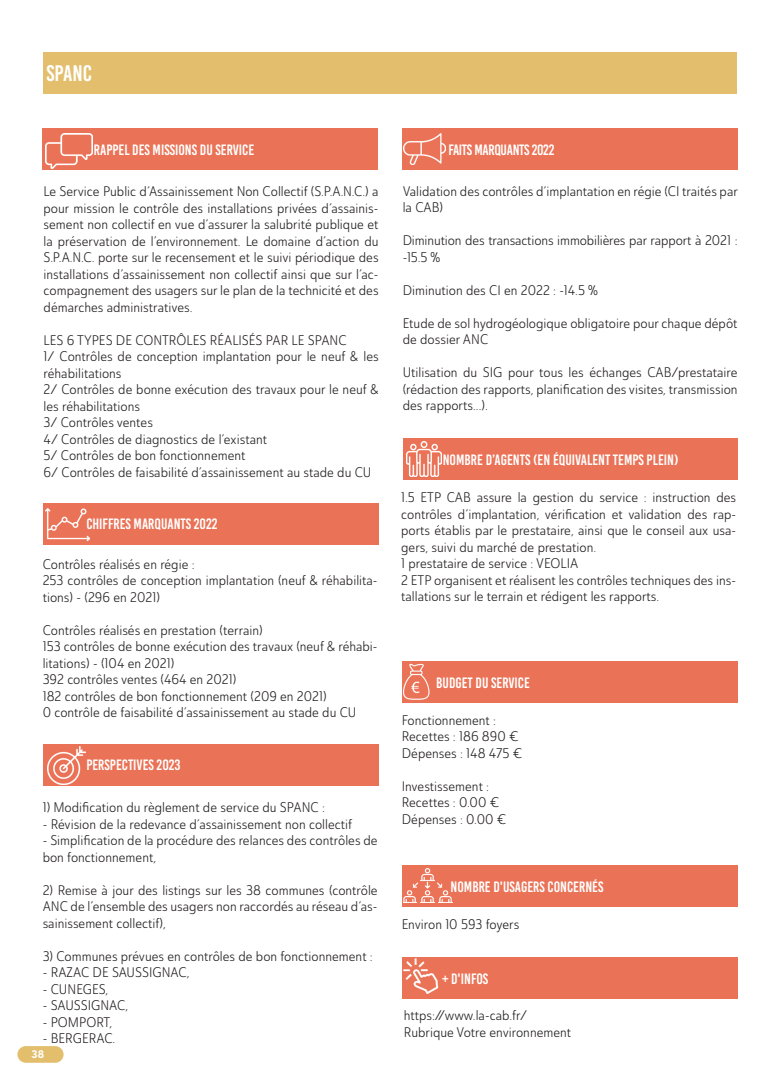
<style>
.page{position:relative;width:780px;height:1088px;background:#fff}
.page>*{position:absolute;margin:0;border:0;box-sizing:border-box;transform-origin:0 0}
.t1{font:22.5px "Bebas Kai";color:#fff}
.t2{font:15px "Bebas Kai";color:#fff}
.t3{font:15px "Bebas Kai";letter-spacing:-.02em;color:#fff}
.t4{font:13.75px/16.5px "Ainslie Sans Con Boo";color:#231f20}
.t5{font:700 11.25px "Averta CY";color:#fff}
</style>
<div class="page">
<div style="left:43px;top:52px;width:693px;height:41px;background:#e3bf6d"></div>
<div style="left:402px;top:438px;width:335px;height:42px;background:#ea7256"></div>
<img style="left:406px;top:442px;width:35px;height:35px">
<div style="left:402px;top:662px;width:335px;height:41px;background:#ea7256"></div>
<img style="left:403px;top:664px;width:27px;height:35px">
<div style="left:43px;top:129px;width:334px;height:41px;background:#ea7256"></div>
<img style="left:46px;top:133px;width:46px;height:35px">
<div style="left:402px;top:129px;width:335px;height:41px;background:#ea7256"></div>
<img style="left:403px;top:134px;width:42px;height:31px">
<div style="left:402px;top:957px;width:335px;height:42px;background:#ea7256"></div>
<img style="left:403px;top:958px;width:36px;height:36px">
<div style="left:44px;top:503px;width:334px;height:42px;background:#ea7256"></div>
<img style="left:46px;top:508px;width:43px;height:32px">
<div style="left:402px;top:865px;width:335px;height:42px;background:#ea7256"></div>
<img style="left:403px;top:868px;width:49px;height:34px">
<div style="left:44px;top:744px;width:334px;height:41px;background:#ea7256"></div>
<img style="left:47px;top:746px;width:38px;height:38px">
<div style="left:17px;top:1046px;width:47px;height:17px;background:#e3bf6d;border-radius:8px"></div>
<h1 class="t1" style="left:47px;top:61px;width:47px">SPANC</h1>
<p class="t2" style="left:94px;top:142px;width:162px">RAPPEL DES MISSIONS DU SERVICE</p>
<p class="t3" style="left:448px;top:142px;width:108px">FAITS MARQUANTS 2022</p>
<p class="t4" style="left:44px;top:183px;width:336px;text-align:justify">Le Service Public d’Assainissement Non Collectif (S.P.A.N.C.) a pour mission le contrôle des installations privées d’assainis&shy;sement non collectif en vue d’assurer la salubrité publique et la préservation de l’environnement. Le domaine d’action du S.P.A.N.C. porte sur le recensement et le suivi périodique des installations d’assainissement non collectif ainsi que sur l’ac&shy;compagnement des usagers sur le plan de la technicité et des démarches administratives.</p>
<p class="t4" style="left:44px;top:331px;width:336px">LES 6 TYPES DE CONTRÔLES RÉALISÉS PAR LE SPANC<br>1/ Contrôles de conception implantation pour le neuf &amp; les réhabilitations<br>2/ Contrôles de bonne exécution des travaux pour le neuf &amp; les réhabilitations<br>3/ Contrôles ventes<br>4/ Contrôles de diagnostics de l’existant<br>5/ Contrôles de bon fonctionnement<br>6/ Contrôles de faisabilité d’assainissement au stade du CU</p>
<p class="t2" style="left:86px;top:516px;width:133px">CHIFFRES MARQUANTS 2022</p>
<p class="t4" style="left:43px;top:556px;width:336px">Contrôles réalisés en régie :<br>253 contrôles de conception implantation (neuf &amp; réhabilita&shy;tions) - (296 en 2021)</p>
<p class="t4" style="left:43px;top:622px;width:336px">Contrôles réalisés en prestation (terrain)<br>153 contrôles de bonne exécution des travaux (neuf &amp; réhabi&shy;litations) - (104 en 2021)<br>392 contrôles ventes (464 en 2021)<br>182 contrôles de bon fonctionnement (209 en 2021)<br>0 contrôle de faisabilité d’assainissement au stade du CU</p>
<p class="t2" style="left:86px;top:757px;width:96px">PERSPECTIVES 2023</p>
<p class="t4" style="left:43px;top:799px;width:284px">1) Modification du règlement de service du SPANC :</p>
<p class="t4" style="left:43px;top:815px;width:311px">- Révision de la redevance d’assainissement non collectif</p>
<p class="t4" style="left:43px;top:832px;width:336px">- Simplification de la procédure des relances des contrôles de bon fonctionnement,</p>
<p class="t4" style="left:43px;top:881px;width:336px;text-align:justify">2) Remise à jour des listings sur les 38 communes (contrôle ANC de l’ensemble des usagers non raccordés au réseau d’as&shy;sainissement collectif),</p>
<p class="t4" style="left:43px;top:947px;width:331px">3) Communes prévues en contrôles de bon fonctionnement :</p>
<p class="t4" style="left:43px;top:964px;width:148px">- RAZAC DE SAUSSIGNAC,</p>
<p class="t4" style="left:43px;top:980px;width:67px">- CUNEGES,</p>
<p class="t4" style="left:43px;top:997px;width:87px">- SAUSSIGNAC,</p>
<p class="t4" style="left:43px;top:1013px;width:71px">- POMPORT,</p>
<p class="t4" style="left:43px;top:1030px;width:74px">- BERGERAC.</p>
<p class="t5" style="left:32px;top:1046px;width:14px">38</p>
<p class="t4" style="left:403px;top:183px;width:336px">Validation des contrôles d’implantation en régie (CI traités par la CAB)</p>
<p class="t4" style="left:403px;top:232px;width:336px">Diminution des transactions immobilières par rapport à 2021 : -15.5 %</p>
<p class="t4" style="left:403px;top:282px;width:197px">Diminution des CI en 2022 : -14.5 %</p>
<p class="t4" style="left:403px;top:315px;width:336px">Etude de sol hydrogéologique obligatoire pour chaque dépôt de dossier ANC</p>
<p class="t4" style="left:403px;top:364px;width:336px;text-align:justify">Utilisation du SIG pour tous les échanges CAB/prestataire (rédaction des rapports, planification des visites, transmission des rapports...).</p>
<p class="t2" style="left:442px;top:451px;width:237px">NOMBRE D’AGENTS (EN ÉQUIVALENT TEMPS PLEIN)</p>
<p class="t4" style="left:401px;top:489px;width:336px">1.5 ETP CAB assure la gestion du service : instruction des contrôles d’implantation, vérification et validation des rap&shy;ports établis par le prestataire, ainsi que le conseil aux usa&shy;gers, suivi du marché de prestation.<br>1 prestataire de service : VEOLIA<br>2 ETP organisent et réalisent les contrôles techniques des ins&shy;tallations sur le terrain et rédigent les rapports.</p>
<p class="t2" style="left:436px;top:675px;width:95px">BUDGET DU SERVICE</p>
<p class="t4" style="left:402px;top:711px;width:122px">Fonctionnement :<br>Recettes : 186 890 €<br>Dépenses : 148 475 €</p>
<p class="t4" style="left:402px;top:777px;width:106px">Investissement :<br>Recettes : 0.00 €<br>Dépenses : 0.00 €</p>
<p class="t2" style="left:450px;top:878px;width:154px">NOMBRE D'USAGERS CONCERNÉS</p>
<p class="t4" style="left:401px;top:916px;width:119px">Environ 10 593 foyers</p>
<p class="t2" style="left:442px;top:971px;width:48px">+ D'INFOS</p>
<p class="t4" style="left:404px;top:1007px;width:169px">https://www.la-cab.fr/<br>Rubrique Votre environnement</p>
</div>
